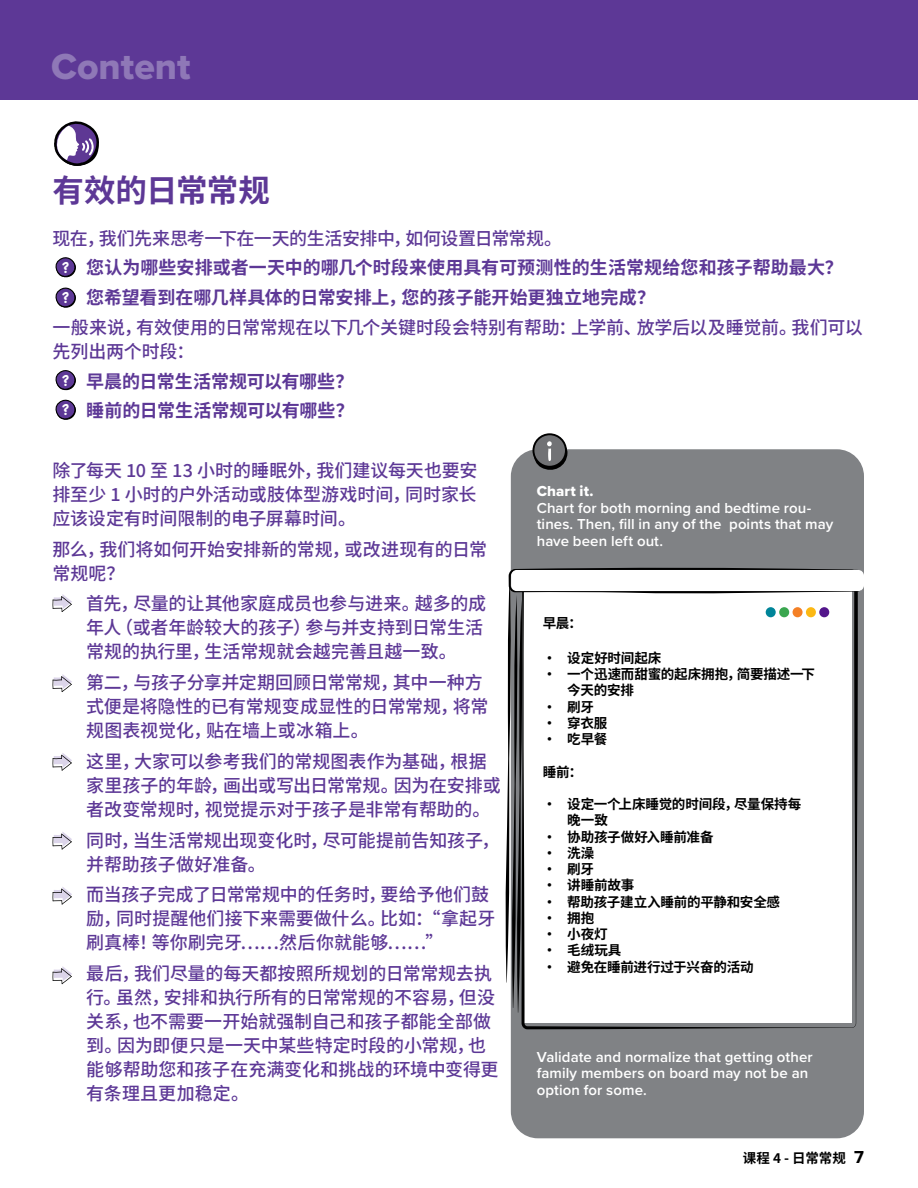
<style>
.page{position:relative;width:918px;height:1188px;background:#fff}
.page>*{position:absolute;margin:0;border:0;box-sizing:border-box;transform-origin:0 0}
.t1{font:37.5px "Proxima Nova Extrabld";color:#8f78b7}
.t2{font:700 31.5px "Source Han Sans CN";letter-spacing:-.01em;color:#5d3896}
.t3{font:500 18px/24px "Source Han Sans CN";letter-spacing:-.005em;color:#5d3896}
.t4{font:700 18px "Source Han Sans CN";color:#5d3896}
.t5{font:500 18px "Source Han Sans CN";letter-spacing:-.025em;color:#5d3896}
.t6{font:600 15px/16.5px "Proxima Nova";letter-spacing:.005em;color:#fff}
.t7{font:700 14.55px "Chalkboard SE";color:#fff}
.t8{font:700 13.5px/16.2px "Source Han Sans CN";letter-spacing:-.015em;color:#000}
.s1{font-family:"Proxima Nova Extrabld";font-weight:400}
.s2{font-family:"Proxima Nova";font-size:18px}
</style>
<div class="page">
<div style="left:511px;top:449px;width:353px;height:689px;background:#808285;border-radius:27px"></div>
<svg style="left:53px;top:594px;width:19px;height:18px"></svg>
<svg style="left:53px;top:674px;width:19px;height:18px"></svg>
<svg style="left:53px;top:753px;width:19px;height:18px"></svg>
<svg style="left:53px;top:832px;width:19px;height:18px"></svg>
<svg style="left:53px;top:887px;width:19px;height:18px"></svg>
<svg style="left:53px;top:966px;width:19px;height:18px"></svg>
<div style="left:532px;top:433px;width:35px;height:35px;border:2px solid #000;border-radius:50%"></div>
<svg style="left:531px;top:435px;width:37px;height:35px"></svg>
<svg style="left:521px;top:1013px;width:336px;height:16px;fill:#fff"></svg>
<svg style="left:505px;top:567px;width:358px;height:446px;background:#efeff0"></svg>
<div style="left:511px;top:570px;width:353px;height:21px;background:#fff;border-radius:6px"></div>
<div style="left:766px;top:607px;width:10px;height:10px;background:#008599;border-radius:50%"></div>
<div style="left:779px;top:607px;width:10px;height:10px;background:#3aa64f;border-radius:50%"></div>
<div style="left:793px;top:607px;width:10px;height:10px;background:#f48026;border-radius:50%"></div>
<div style="left:806px;top:607px;width:10px;height:10px;background:#fcb814;border-radius:50%"></div>
<div style="left:819px;top:607px;width:10px;height:10px;background:#53168b;border-radius:50%"></div>
<div style="left:0;top:0;width:917px;height:100px;background:#5d3896"></div>
<svg style="left:54px;top:121px;width:45px;height:45px"></svg>
<svg style="left:55px;top:257px;width:21px;height:21px"></svg>
<svg style="left:55px;top:287px;width:21px;height:21px"></svg>
<svg style="left:55px;top:370px;width:21px;height:50px"></svg>
<p class="t1" style="left:51px;top:39px;width:141px">Content</p>
<p class="t2" style="left:53px;top:173px;width:219px">有效的日常常规</p>
<p class="t5" style="left:53px;top:228px;width:511px">现在，我们先来思考一下在一天的生活安排中，如何设置日常常规。</p>
<p class="t4" style="left:86px;top:258px;width:758px">您认为哪些安排或者一天中的哪几个时段来使用具有可预测性的生活常规给您和孩子帮助最大？</p>
<p class="t4" style="left:86px;top:287px;width:570px">您希望看到在哪几样具体的日常安排上，您的孩子能开始更独立地完成？</p>
<p class="t3" style="left:53px;top:316px;width:812px">一般来说，有效使用的日常常规在以下几个关键时段会特别有帮助：上学前、放学后以及睡觉前。我们可以先列出两个时段：</p>
<p class="t4" style="left:86px;top:371px;width:269px">早晨的日常生活常规可以有哪些？</p>
<p class="t4" style="left:86px;top:400px;width:269px">睡前的日常生活常规可以有哪些？</p>
<p class="t7" style="left:62px;top:258px;width:9px">?</p>
<p class="t7" style="left:62px;top:289px;width:9px">?</p>
<p class="t7" style="left:62px;top:371px;width:9px">?</p>
<p class="t7" style="left:62px;top:401px;width:9px">?</p>
<p class="t3" style="left:53px;top:459px;width:426px;text-align:justify">除了每天 10 至 13 小时的睡眠外，我们建议每天也要安排至少 1 小时的户外活动或肢体型游戏时间，同时家长应该设定有时间限制的电子屏幕时间。</p>
<p class="t3" style="left:53px;top:537px;width:436px">那么，我们将如何开始安排新的常规，或改进现有的日常常规呢？</p>
<p class="t3" style="left:86px;top:592px;width:401px">首先，尽量的让其他家庭成员也参与进来。越多的成年人（或者年龄较大的孩子）参与并支持到日常生活常规的执行里，生活常规就会越完善且越一致。</p>
<p class="t3" style="left:86px;top:671px;width:404px">第二，与孩子分享并定期回顾日常常规，其中一种方式便是将隐性的已有常规变成显性的日常常规，将常规图表视觉化，贴在墙上或冰箱上。</p>
<p class="t3" style="left:86px;top:750px;width:416px">这里，大家可以参考我们的常规图表作为基础，根据家里孩子的年龄，画出或写出日常常规。因为在安排或者改变常规时，视觉提示对于孩子是非常有帮助的。</p>
<p class="t3" style="left:86px;top:828px;width:415px">同时，当生活常规出现变化时，尽可能提前告知孩子，并帮助孩子做好准备。</p>
<p class="t3" style="left:86px;top:883px;width:411px">而当孩子完成了日常常规中的任务时，要给予他们鼓励，同时提醒他们接下来需要做什么。比如：“拿起牙刷真棒！等你刷完牙……然后你就能够……”</p>
<p class="t3" style="left:86px;top:962px;width:414px">最后，我们尽量的每天都按照所规划的日常常规去执行。虽然，安排和执行所有的日常常规的不容易，但没关系，也不需要一开始就强制自己和孩子都能全部做到。因为即便只是一天中某些特定时段的小常规，也能够帮助您和孩子在充满变化和挑战的环境中变得更有条理且更加稳定。</p>
<p class="t6" style="left:537px;top:483px;width:298px"><span class="s1">Chart it.<br></span>Chart for both morning and bedtime rou&shy;tines. Then, fill in any of the points that may have been left out.</p>
<p class="t8" style="left:543px;top:616px;width:41px">早晨：</p>
<p class="t8" style="left:543px;top:650px;width:120px">• 设定好时间起床</p>
<p class="t8" style="left:567px;top:666px;width:249px;text-indent:-24px">• 一个迅速而甜蜜的起床拥抱，简要描述一下今天的安排</p>
<p class="t8" style="left:543px;top:699px;width:53px">• 刷牙</p>
<p class="t8" style="left:543px;top:715px;width:66px">• 穿衣服</p>
<p class="t8" style="left:543px;top:731px;width:66px">• 吃早餐</p>
<p class="t8" style="left:543px;top:764px;width:41px">睡前：</p>
<p class="t8" style="left:567px;top:796px;width:236px;text-indent:-24px">• 设定一个上床睡觉的时间段，尽量保持每晚一致</p>
<p class="t8" style="left:543px;top:829px;width:172px">• 协助孩子做好入睡前准备</p>
<p class="t8" style="left:543px;top:845px;width:53px">• 洗澡</p>
<p class="t8" style="left:543px;top:861px;width:53px">• 刷牙</p>
<p class="t8" style="left:543px;top:878px;width:93px">• 讲睡前故事</p>
<p class="t8" style="left:543px;top:894px;width:239px">• 帮助孩子建立入睡前的平静和安全感</p>
<p class="t8" style="left:543px;top:910px;width:53px">• 拥抱</p>
<p class="t8" style="left:543px;top:926px;width:66px">• 小夜灯</p>
<p class="t8" style="left:543px;top:943px;width:80px">• 毛绒玩具</p>
<p class="t8" style="left:543px;top:959px;width:212px">• 避免在睡前进行过于兴奋的活动</p>
<p class="t6" style="left:537px;top:1048px;width:278px">Validate and normalize that getting other family members on board may not be an option for some.</p>
<p class="t8" style="left:743px;top:1150px;width:123px">课程 4 - 日常常规 <span class="s2">7</span></p>
</div>
